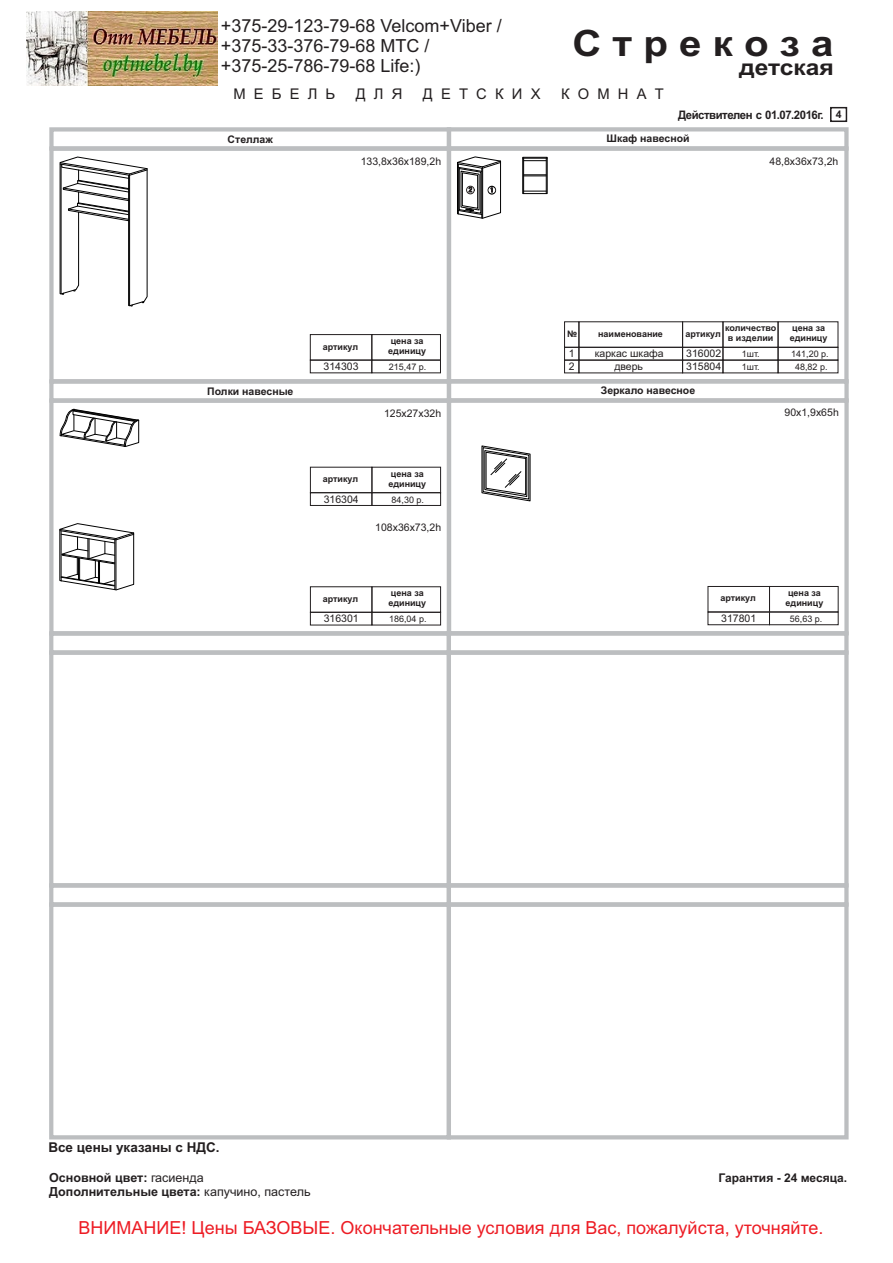
<style>
.page{position:relative;width:893px;height:1263px;background:#fff}
.page>*{position:absolute;margin:0;border:0;box-sizing:border-box;transform-origin:0 0}
.t1{font:700 36.3px "Arial";color:#231f20;scale:1.11 1}
.t2{font:700 22.2px "Arial";color:#231f20;scale:1.11 1}
.t3{font:18px/20.1px "Arial";color:#231f20}
.t4{font:18px "Arial";color:#ed1c24}
.t5{font:14.7px "Arial";color:#231f20}
.t6{font:700 13.5px "Arial";color:#231f20}
.t7{font:700 12.6px "Arial";color:#231f20}
.t8{font:700 12px "Arial";color:#231f20}
.t9{font:700 11.7px "Arial";letter-spacing:-.04em;color:#231f20}
.t10{font:10.5px/12.9px "Arial";color:#231f20}
.t11{font:700 10.5px "Arial";color:#231f20}
.t12{font:700 9px/10.1px "Arial";color:#231f20}
.t13{font:9px "Arial";color:#231f20}
.s1{font-weight:400}
</style>
<div class="page">
<svg style="left:830px;top:106px;width:18px;height:16px"></svg>
<div style="left:447px;top:127px;width:402px;height:24px;border:4px solid #bcbec0"></div>
<div style="left:447px;top:146px;width:402px;height:237px;border:4px solid #bcbec0"></div>
<div style="left:49px;top:379px;width:402px;height:24px;border:4px solid #bcbec0"></div>
<div style="left:447px;top:379px;width:402px;height:24px;border:4px solid #bcbec0"></div>
<div style="left:447px;top:398px;width:402px;height:237px;border:4px solid #bcbec0"></div>
<div style="left:447px;top:883px;width:402px;height:24px;border:4px solid #bcbec0"></div>
<div style="left:447px;top:902px;width:402px;height:237px;border:4px solid #bcbec0"></div>
<div style="left:49px;top:883px;width:402px;height:24px;border:4px solid #bcbec0"></div>
<div style="left:49px;top:902px;width:402px;height:237px;border:4px solid #bcbec0"></div>
<div style="left:447px;top:631px;width:402px;height:24px;border:4px solid #bcbec0"></div>
<div style="left:49px;top:631px;width:402px;height:24px;border:4px solid #bcbec0"></div>
<div style="left:49px;top:650px;width:402px;height:237px;border:4px solid #bcbec0"></div>
<svg style="left:59px;top:523px;width:75px;height:67px"></svg>
<svg style="left:59px;top:409px;width:80px;height:38px"></svg>
<svg style="left:481px;top:445px;width:50px;height:57px"></svg>
<svg style="left:457px;top:156px;width:44px;height:63px"></svg>
<div style="left:466px;top:186px;width:9px;height:8px;border:1px solid #231f1f;border-radius:50%"></div>
<div style="left:310px;top:492px;width:62px;height:14px;border:1px solid #231f20"></div>
<div style="left:310px;top:467px;width:62px;height:26px;border:1px solid #231f20"></div>
<div style="left:372px;top:492px;width:69px;height:14px;border:1px solid #231f20"></div>
<div style="left:372px;top:467px;width:69px;height:26px;border:1px solid #231f20"></div>
<div style="left:310px;top:612px;width:62px;height:13px;border:1px solid #231f20"></div>
<div style="left:310px;top:586px;width:62px;height:26px;border:1px solid #231f20"></div>
<div style="left:372px;top:612px;width:69px;height:13px;border:1px solid #231f20"></div>
<div style="left:682px;top:347px;width:41px;height:13px;border:1px solid #231f20"></div>
<div style="left:723px;top:347px;width:55px;height:13px;border:1px solid #231f20"></div>
<div style="left:579px;top:347px;width:104px;height:13px;border:1px solid #231f20"></div>
<div style="left:778px;top:347px;width:60px;height:13px;border:1px solid #231f20"></div>
<div style="left:564px;top:347px;width:15px;height:13px;border:1px solid #231f20"></div>
<div style="left:564px;top:322px;width:15px;height:25px;border:1px solid #231f20"></div>
<div style="left:682px;top:360px;width:41px;height:13px;border:1px solid #231f20"></div>
<div style="left:723px;top:360px;width:55px;height:13px;border:1px solid #231f20"></div>
<div style="left:579px;top:360px;width:104px;height:13px;border:1px solid #231f20"></div>
<div style="left:564px;top:360px;width:15px;height:13px;border:1px solid #231f20"></div>
<div style="left:708px;top:612px;width:62px;height:13px;border:1px solid #231f20"></div>
<div style="left:708px;top:586px;width:62px;height:26px;border:1px solid #231f20"></div>
<div style="left:769px;top:612px;width:69px;height:13px;border:1px solid #231f20"></div>
<div style="left:769px;top:586px;width:69px;height:26px;border:1px solid #231f20"></div>
<div style="left:522px;top:157px;width:25px;height:37px;border:1px solid #000"></div>
<hr style="left:523px;top:158px;width:1px;height:36px;background:#000">
<hr style="left:546px;top:158px;width:1px;height:36px;background:#000">
<svg style="left:523px;top:158px;width:24px;height:3px"></svg>
<svg style="left:524px;top:175px;width:22px;height:2px"></svg>
<svg style="left:524px;top:191px;width:22px;height:1px"></svg>
<div style="left:49px;top:146px;width:402px;height:237px;border:4px solid #bcbec0"></div>
<div style="left:49px;top:127px;width:402px;height:24px;border:4px solid #bcbec0"></div>
<svg style="left:59px;top:156px;width:89px;height:151px"></svg>
<div style="left:310px;top:360px;width:62px;height:13px;border:1px solid #231f20"></div>
<div style="left:310px;top:334px;width:62px;height:26px;border:1px solid #231f20"></div>
<div style="left:372px;top:334px;width:69px;height:26px;border:1px solid #231f20"></div>
<div style="left:372px;top:360px;width:69px;height:13px;border:1px solid #231f20"></div>
<div style="left:49px;top:398px;width:402px;height:237px;border:4px solid #bcbec0"></div>
<div style="left:778px;top:360px;width:60px;height:13px;border:1px solid #231f20"></div>
<img style="left:26px;top:11px;width:192px;height:74px">
<h3 class="t3" style="left:221px;top:17px;width:282px">+375-29-123-79-68 Velcom+Viber / +375-33-376-79-68 МТС / +375-25-786-79-68 Life:)</h3>
<h1 class="t1" style="left:572px;top:29px;width:237px">С т р е к о з а</h1>
<h2 class="t2" style="left:739px;top:59px;width:87px">детская</h2>
<h3 class="t5" style="left:233px;top:88px;width:103px">М Е Б Е Л Ь</h3>
<h3 class="t5" style="left:356px;top:88px;width:48px">Д Л Я</h3>
<h3 class="t5" style="left:423px;top:88px;width:119px">Д Е Т С К И Х</h3>
<h3 class="t5" style="left:561px;top:88px;width:104px">К О М Н А Т</h3>
<p class="t9" style="left:678px;top:110px;width:147px">Действителен с 01.07.2016г.</p>
<p class="t11" style="left:228px;top:135px;width:47px">Стеллаж</p>
<p class="t11" style="left:606px;top:134px;width:85px">Шкаф навесной</p>
<p class="t11" style="left:836px;top:111px;width:7px">4</p>
<p class="t10" style="left:361px;top:155px;width:82px">133,8х36х189,2h</p>
<p class="t11" style="left:207px;top:387px;width:88px">Полки навесные</p>
<p class="t12" style="left:323px;top:342px;width:37px">артикул</p>
<p class="t10" style="left:324px;top:361px;width:37px">314303</p>
<p class="t12" style="left:388px;top:337px;width:39px">цена за единицу</p>
<p class="t13" style="left:389px;top:364px;width:39px">215,47 p.</p>
<p class="t10" style="left:384px;top:407px;width:59px">125х27х32h</p>
<p class="t12" style="left:323px;top:475px;width:37px">артикул</p>
<p class="t10" style="left:324px;top:494px;width:37px">316304</p>
<p class="t12" style="left:388px;top:469px;width:39px">цена за единицу</p>
<p class="t13" style="left:392px;top:496px;width:34px">84,30 p.</p>
<p class="t10" style="left:375px;top:522px;width:67px">108х36х73,2h</p>
<p class="t12" style="left:323px;top:594px;width:37px">артикул</p>
<p class="t10" style="left:324px;top:613px;width:37px">316301</p>
<p class="t12" style="left:388px;top:589px;width:39px">цена за единицу</p>
<p class="t13" style="left:389px;top:616px;width:39px">186,04 p.</p>
<p class="t10" style="left:769px;top:155px;width:70px">48,8х36х73,2h</p>
<p class="t12" style="left:567px;top:330px;width:12px">№</p>
<p class="t10" style="left:569px;top:348px;width:7px">1<br>2</p>
<p class="t12" style="left:792px;top:324px;width:34px">цена за</p>
<p class="t12" style="left:725px;top:324px;width:53px;text-align:center">количество в изделии</p>
<p class="t12" style="left:598px;top:329px;width:66px">наименование</p>
<p class="t12" style="left:685px;top:329px;width:37px">артикул</p>
<p class="t10" style="left:595px;top:348px;width:70px">каркас шкафа</p>
<p class="t13" style="left:791px;top:351px;width:39px">141,20 p.</p>
<p class="t12" style="left:790px;top:334px;width:39px">единицу</p>
<p class="t10" style="left:686px;top:348px;width:37px">316002</p>
<p class="t13" style="left:742px;top:351px;width:19px">1шт.</p>
<p class="t10" style="left:614px;top:361px;width:30px">дверь</p>
<p class="t10" style="left:686px;top:361px;width:37px">315804</p>
<p class="t13" style="left:742px;top:364px;width:19px">1шт.</p>
<p class="t13" style="left:795px;top:364px;width:34px">48,82 p.</p>
<p class="t10" style="left:784px;top:407px;width:56px">90х1,9х65h</p>
<p class="t11" style="left:601px;top:386px;width:96px">Зеркало навесное</p>
<p class="t12" style="left:720px;top:594px;width:37px">артикул</p>
<p class="t10" style="left:721px;top:613px;width:37px">317801</p>
<p class="t12" style="left:786px;top:588px;width:39px">цена за единицу</p>
<p class="t13" style="left:790px;top:615px;width:34px">56,63 p.</p>
<h3 class="t6" style="left:48px;top:1142px;width:173px">Все цены указаны с НДС.</h3>
<h3 class="t7" style="left:49px;top:1172px;width:156px">Основной цвет: <span class="s1">гасиенда</span></h3>
<h3 class="t8" style="left:718px;top:1173px;width:130px">Гарантия - 24 месяца.</h3>
<h3 class="t7" style="left:49px;top:1186px;width:263px">Дополнительные цвета: <span class="s1">капучино, пастель</span></h3>
<h3 class="t4" style="left:79px;top:1220px;width:746px">ВНИМАНИЕ! Цены БАЗОВЫЕ. Окончательные условия для Вас, пожалуйста, уточняйте.</h3>
</div>
